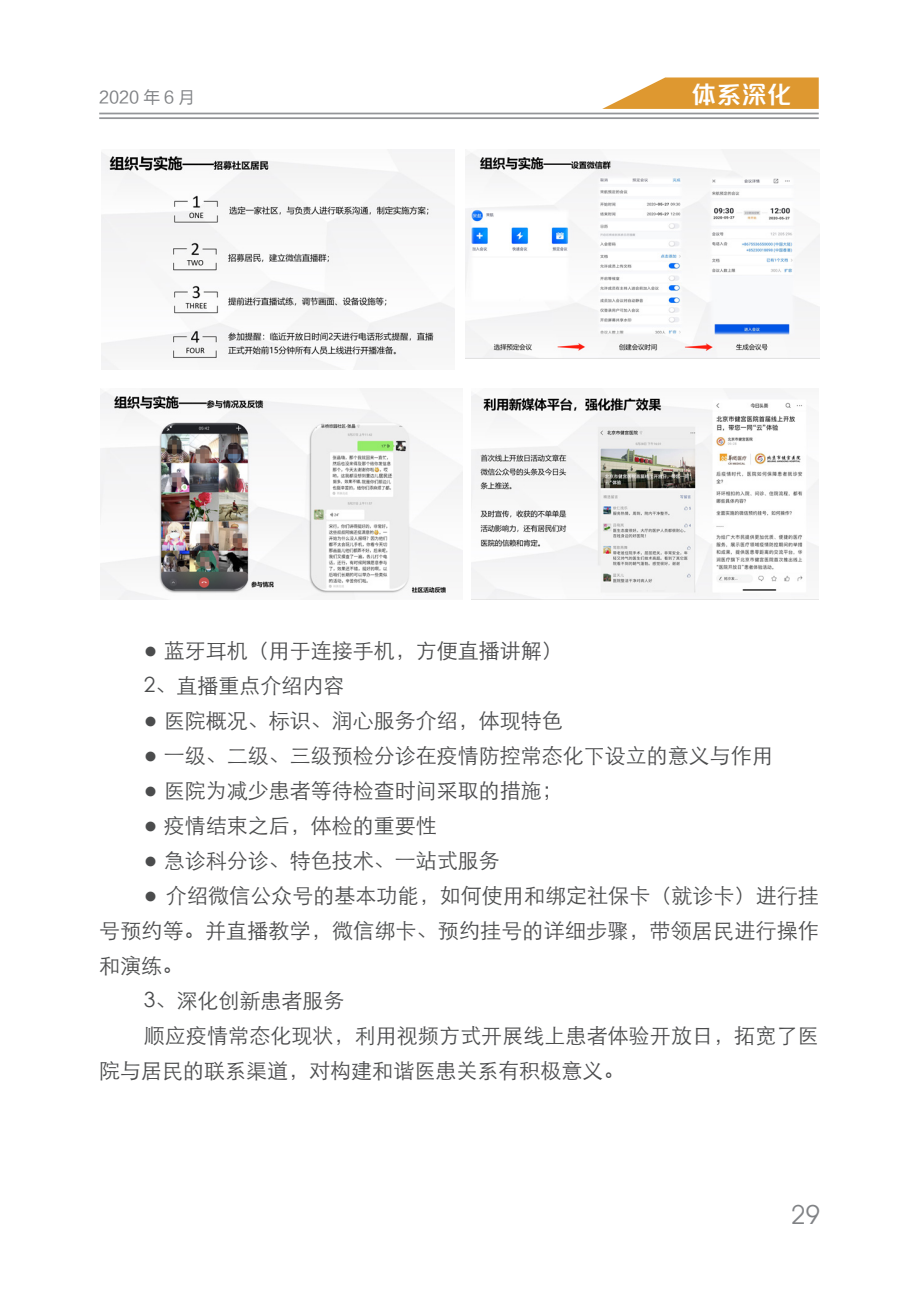
<style>
.page{position:relative;width:918px;height:1290px;background:#fff}
.page>*{position:absolute;margin:0;border:0;box-sizing:border-box;transform-origin:0 0}
.t1{font:26.25px "Avant Garde IT Cby BT";color:#808285}
.t2{font:24.5px "FZPSZHJW GB1 0";color:#fff}
.t3{font:21px/35px "ST Xihei";color:#4b4c4d;text-align:justify}
.t4{font:16.62px "FZLTHJW GB1 0";color:#808285}
.s1{font-family:"Microsoft Ya Hei"}
</style>
<div class="page">
<svg style="left:602px;top:77px;width:217px;height:32px;background:#e3a851"></svg>
<hr style="left:99px;top:117px;width:720px;height:2px;background:#939598">
<hr style="left:99px;top:113px;width:720px;height:1px;background:#939598">
<img style="left:101px;top:149px;width:354px;height:221px">
<img style="left:465px;top:149px;width:354px;height:209px">
<img style="left:100px;top:389px;width:362px;height:210px">
<img style="left:472px;top:389px;width:346px;height:210px">
<p class="t4" style="left:99px;top:88px;width:97px">2020 年 6 月</p>
<p class="t2" style="left:692px;top:81px;width:102px">体系深化</p>
<p class="t3" style="left:144px;top:631px;width:420px"><span class="s1">●</span> 蓝牙耳机（用于连接手机，方便直播讲解）</p>
<p class="t3" style="left:144px;top:666px;width:202px">2、直播重点介绍内容</p>
<p class="t3" style="left:144px;top:701px;width:420px"><span class="s1">●</span> 医院概况、标识、润心服务介绍，体现特色</p>
<p class="t3" style="left:144px;top:736px;width:630px"><span class="s1">●</span> 一级、二级、三级预检分诊在疫情防控常态化下设立的意义与作用</p>
<p class="t3" style="left:144px;top:771px;width:420px"><span class="s1">●</span> 医院为减少患者等待检查时间采取的措施；</p>
<p class="t3" style="left:144px;top:806px;width:294px"><span class="s1">●</span> 疫情结束之后，体检的重要性</p>
<p class="t3" style="left:144px;top:841px;width:357px"><span class="s1">●</span> 急诊科分诊、特色技术、一站式服务</p>
<p class="t3" style="left:99px;top:876px;width:721px;text-indent:45px"><span class="s1">●</span> 介绍微信公众号的基本功能，如何使用和绑定社保卡（就诊卡）进行挂号预约等。并直播教学，微信绑卡、预约挂号的详细步骤，带领居民进行操作和演练。</p>
<p class="t3" style="left:144px;top:981px;width:202px">3、深化创新患者服务</p>
<p class="t3" style="left:99px;top:1016px;width:721px;text-indent:45px">顺应疫情常态化现状，利用视频方式开展线上患者体验开放日，拓宽了医院与居民的联系渠道，对构建和谐医患关系有积极意义。</p>
<p class="t1" style="left:791px;top:1198px;width:31px">29</p>
</div>
